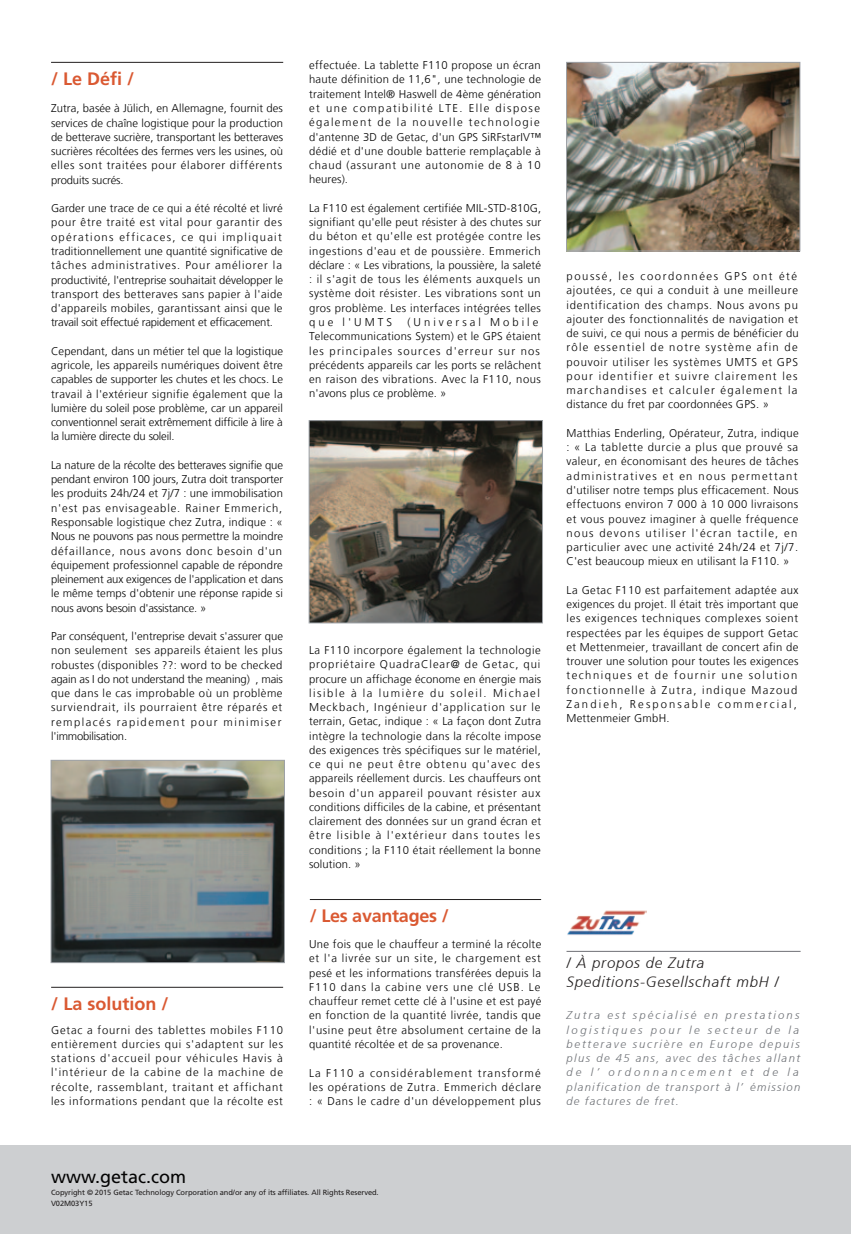
<style>
.page{position:relative;width:851px;height:1234px;background:#fff}
.page>*{position:absolute;margin:0;border:0;box-sizing:border-box;transform-origin:0 0}
.t1{font:700 18px "Frutiger";color:#da5932}
.t2{font:18px "Frutiger";color:#030303}
.t3{font:italic 300 15px/19.5px "Frutiger 46";letter-spacing:.05em;color:#221f1f}
.t4{font:300 11.25px/14.2px "Frutiger";letter-spacing:.035em;color:#030303;text-align:justify}
.t5{font:300 11.25px/14.2px "Frutiger";letter-spacing:.075em;color:#030303}
.t6{font:italic 300 11.25px/14.2px "Frutiger 46";letter-spacing:.16em;color:#6d7075}
.t7{font:7.5px/10.5px "Frutiger";letter-spacing:-.01em;color:#221f1f}
</style>
<div class="page">
<img style="left:566px;top:910px;width:80px;height:42px">
<img style="left:53px;top:762px;width:229px;height:198px">
<div style="left:51px;top:760px;width:233px;height:202px;border:1px solid #9ea2a7"></div>
<img style="left:568px;top:64px;width:230px;height:185px">
<div style="left:566px;top:62px;width:234px;height:189px;border:1px solid #9ea2a7"></div>
<img style="left:311px;top:422px;width:229px;height:199px">
<div style="left:309px;top:420px;width:233px;height:203px;border:1px solid #9ea2a7"></div>
<hr style="left:51px;top:62px;width:232px;height:1px;background:#221f1f">
<hr style="left:51px;top:986px;width:232px;height:1px;background:#221f1f">
<hr style="left:310px;top:898px;width:231px;height:1px;background:#221f1f">
<div style="left:0;top:1145px;width:850px;height:88px;background:#cdcfd1"></div>
<hr style="left:566px;top:950px;width:234px;height:1px;background:#6e7075">
<h1 class="t1" style="left:51px;top:68px;width:85px">/ Le Défi /</h1>
<p class="t4" style="left:51px;top:101px;width:233px">Zutra, basée à Jülich, en Allemagne, fournit des services de chaîne logistique pour la production de betterave sucrière, transportant les betteraves sucrières récoltées des fermes vers les usines, où elles sont traitées pour élaborer différents produits sucrés.</p>
<p class="t4" style="left:51px;top:201px;width:234px;text-align:left">Garder une trace de ce qui a été récolté et livré pour être traité est vital pour garantir des opérations efficaces, ce qui impliquait traditionnellement une quantité significative de tâches administratives. Pour améliorer la productivité, l'entreprise souhaitait développer le transport des betteraves sans papier à l'aide d'appareils mobiles, garantissant ainsi que le travail soit effectué rapidement et efficacement.</p>
<p class="t4" style="left:51px;top:344px;width:233px">Cependant, dans un métier tel que la logistique agricole, les appareils numériques doivent être capables de supporter les chutes et les chocs. Le travail à l'extérieur signifie également que la lumière du soleil pose problème, car un appareil conventionnel serait extrêmement difficile à lire à la lumière directe du soleil.</p>
<p class="t4" style="left:51px;top:458px;width:234px">La nature de la récolte des betteraves signifie que pendant environ 100 jours, Zutra doit transporter les produits 24h/24 et 7j/7 : une immobilisation n'est pas envisageable. Rainer Emmerich, Responsable logistique chez Zutra, indique : « Nous ne pouvons pas nous permettre la moindre défaillance, nous avons donc besoin d'un équipement professionnel capable de répondre pleinement aux exigences de l'application et dans le même temps d'obtenir une réponse rapide si nous avons besoin d'assistance. »</p>
<p class="t4" style="left:51px;top:629px;width:233px;text-align:left">Par conséquent, l'entreprise devait s'assurer que non seulement ses appareils étaient les plus robustes (disponibles ??: word to be checked again as I do not understand the meaning) , mais que dans le cas improbable où un problème surviendrait, ils pourraient être réparés et remplacés rapidement pour minimiser l'immobilisation.</p>
<h1 class="t1" style="left:51px;top:992px;width:119px">/ La solution /</h1>
<p class="t4" style="left:51px;top:1022px;width:233px">Getac a fourni des tablettes mobiles F110 entièrement durcies qui s'adaptent sur les stations d'accueil pour véhicules Havis à l'intérieur de la cabine de la machine de récolte, rassemblant, traitant et affichant les informations pendant que la récolte est</p>
<p class="t4" style="left:309px;top:58px;width:234px;text-align:left">effectuée. La tablette F110 propose un écran haute définition de 11,6", une technologie de traitement Intel® Haswell de 4ème génération et une compatibilité LTE. Elle dispose également de la nouvelle technologie d'antenne 3D de Getac, d'un GPS SiRFstarIV™ dédié et d'une double batterie remplaçable à chaud (assurant une autonomie de 8 à 10 heures).</p>
<p class="t4" style="left:309px;top:201px;width:233px">La F110 est également certifiée MIL-STD-810G, signifiant qu'elle peut résister à des chutes sur du béton et qu'elle est protégée contre les ingestions d'eau et de poussière. Emmerich déclare : « Les vibrations, la poussière, la saleté : il s'agit de tous les éléments auxquels un système doit résister. Les vibrations sont un gros problème. Les interfaces intégrées telles que l'UMTS</p>
<p class="t4" style="left:309px;top:315px;width:233px;text-align:left;text-indent:98px">(Universal Mobile Telecommunications System) et le GPS étaient les principales sources d'erreur sur nos précédents appareils car les ports se relâchent en raison des vibrations. Avec la F110, nous n'avons plus ce problème. »</p>
<p class="t4" style="left:309px;top:643px;width:234px;text-align:left">La F110 incorpore également la technologie propriétaire QuadraClear@ de Getac, qui procure un affichage économe en énergie mais lisible à la lumière du soleil. Michael Meckbach, Ingénieur d'application sur le terrain, Getac, indique : « La façon dont Zutra intègre la technologie dans la récolte impose des exigences très spécifiques sur le matériel, ce qui ne peut être obtenu qu'avec des appareils réellement durcis. Les chauffeurs ont besoin d'un appareil pouvant résister aux conditions difficiles de la cabine, et présentant clairement des données sur un grand écran et être lisible à l'extérieur dans toutes les conditions ; la F110 était réellement la bonne solution. »</p>
<h1 class="t1" style="left:310px;top:904px;width:140px">/ Les avantages /</h1>
<p class="t4" style="left:309px;top:937px;width:234px">Une fois que le chauffeur a terminé la récolte et l'a livrée sur un site, le chargement est pesé et les informations transférées depuis la F110 dans la cabine vers une clé USB. Le chauffeur remet cette clé à l'usine et est payé en fonction de la quantité livrée, tandis que l'usine peut être absolument certaine de la quantité récoltée et de sa provenance.</p>
<p class="t4" style="left:309px;top:1065px;width:233px">La F110 a considérablement transformé les opérations de Zutra. Emmerich déclare : « Dans le cadre d'un développement plus</p>
<p class="t5" style="left:566px;top:269px;width:234px">poussé, les coordonnées GPS ont été ajoutées, ce qui a conduit à une meilleure identification des champs. Nous avons pu ajouter des fonctionnalités de navigation et de suivi, ce qui nous a permis de bénéficier du rôle essentiel de notre système afin de pouvoir utiliser les systèmes UMTS et GPS pour identifier et suivre clairement les marchandises et calculer également la distance du fret par coordonnées GPS. »</p>
<p class="t4" style="left:566px;top:426px;width:234px">Matthias Enderling, Opérateur, Zutra, indique : « La tablette durcie a plus que prouvé sa valeur, en économisant des heures de tâches administratives et en nous permettant d'utiliser notre temps plus efficacement. Nous effectuons environ 7 000 à 10 000 livraisons et vous pouvez imaginer à quelle fréquence nous devons utiliser l'écran tactile, en particulier avec une activité 24h/24 et 7j/7.<br>C'est beaucoup mieux en utilisant la F110. »</p>
<p class="t4" style="left:566px;top:583px;width:233px;text-align:left">La Getac F110 est parfaitement adaptée aux exigences du projet. Il était très important que les exigences techniques complexes soient respectées par les équipes de support Getac et Mettenmeier, travaillant de concert afin de trouver une solution pour toutes les exigences techniques et de fournir une solution fonctionnelle à Zutra, indique Mazoud Zandieh, Responsable commercial, Mettenmeier GmbH.</p>
<h2 class="t3" style="left:566px;top:952px;width:213px">/ À propos de Zutra<br>Speditions-Gesellschaft mbH /</h2>
<p class="t6" style="left:566px;top:1008px;width:235px">Zutra est spécialisé en prestations logistiques pour le secteur de la betterave sucrière en Europe depuis plus de 45 ans, avec des tâches allant de l’ ordonnancement et de la planification de transport à l’ émission de factures de fret.</p>
<h1 class="t2" style="left:51px;top:1165px;width:137px">www.getac.com</h1>
<p class="t7" style="left:51px;top:1187px;width:329px">Copyright © 2015 Getac Technology Corporation and/or any of its affiliates. All Rights Reserved.<br>V02M03Y15</p>
</div>
